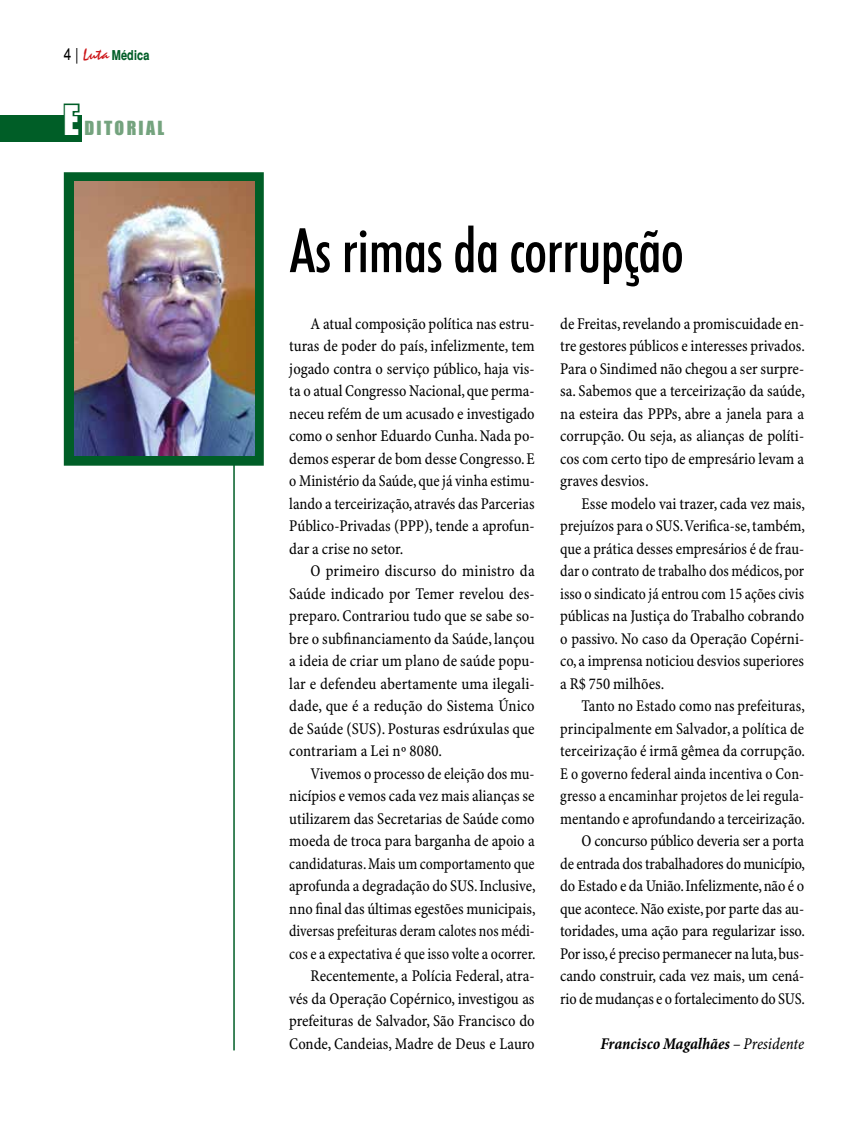
<style>
.page{position:relative;width:868px;height:1127px;background:#fff}
.page>*{position:absolute;margin:0;border:0;box-sizing:border-box;transform-origin:0 0}
.t1{font:500 condensed 61.5px "Futura BT";letter-spacing:-.01em;color:#000}
.t2{font:17.85px "Impact";letter-spacing:.13em;color:#74a37e}
.t3{font:16.5px/22.5px "Minion Pro Cn Capt";letter-spacing:-.005em;color:#000;text-align:justify;scale:.96 1}
.t4{font:16.5px/22.5px "Minion Pro Cn Capt";letter-spacing:-.005em;color:#000;text-align:right;scale:.93 1}
.t5{font:16.5px/22.5px "Minion Pro Cn Capt";letter-spacing:-.005em;color:#000;text-align:right;scale:.94 1}
.t6{font:16.5px "Minion Pro Bold Cn It Capt";letter-spacing:-.005em;color:#000;scale:.96 1}
.t7{font:700 13.5px "Switzerland Narrow";color:#005e27}
.s1{font-family:"Switzerland Narrow Plain";font-weight:400;font-size:16.5px;color:#000}
.s2{font-family:"Staccato 222 BT";font-weight:400;font-size:16.5px;color:#cd171a}
.s3{font-size:37.5px;color:#fff}
.s4{font-family:"Minion Pro Cn It Capt"}
</style>
<div class="page">
<hr style="left:233px;top:336px;width:2px;height:714px;background:#005e27">
<div style="left:0;top:115px;width:82px;height:27px;background:#005e27"></div>
<svg style="left:63px;top:103px;width:17px;height:12px"></svg>
<div style="left:64px;top:172px;width:200px;height:294px;background:#005e27;border:3px solid #005e27"></div>
<img style="left:74px;top:181px;width:180px;height:275px">
<p class="t7" style="left:64px;top:48px;width:87px"><span class="s1">4 |</span> <span class="s2">Luta</span> Médica</p>
<p class="t2" style="left:64px;top:114px;width:102px"><span class="s3">E</span> DITORIAL</p>
<h1 class="t1" style="left:289px;top:213px;width:396px">As rimas da corrupção</h1>
<p class="t3" style="left:289px;top:313px;width:257px;text-indent:21px">A atual composição política nas estru&shy;turas de poder do país, infelizmente, tem jogado contra o serviço público, haja vis&shy;ta o atual Congresso Nacional, que perma&shy;neceu refém de um acusado e investigado como o senhor Eduardo Cunha. Nada po&shy;demos esperar de bom desse Congresso. E o Ministério da Saúde, que já vinha estimu&shy;lando a terceirização, através das Parcerias Público-Privadas (PPP), tende a aprofun&shy;dar a crise no setor.</p>
<p class="t3" style="left:289px;top:561px;width:257px;text-indent:21px">O primeiro discurso do ministro da Saúde indicado por Temer revelou des&shy;preparo. Contrariou tudo que se sabe so&shy;bre o subfinanciamento da Saúde, lançou a ideia de criar um plano de saúde popu&shy;lar e defendeu abertamente uma ilegali&shy;dade, que é a redução do Sistema Único de Saúde (SUS). Posturas esdrúxulas que contrariam a Lei nº 8080.</p>
<p class="t5" style="left:289px;top:763px;width:263px">Vivemos o processo de eleição dos mu&shy;nicípios e vemos cada vez mais alianças se utilizarem das Secretarias de Saúde como moeda de troca para barganha de apoio a candidaturas. Mais um comportamento que aprofunda a degradação do SUS. Inclusive, nno final das últimas egestões municipais, diversas prefeituras deram calotes nos médi&shy;cos e a expectativa é que isso volte a ocorrer.<br>Recentemente, a Polícia Federal, atra&shy;vés da Operação Copérnico, investigou as prefeituras de Salvador, São Francisco do Conde, Candeias, Madre de Deus e Lauro</p>
<p class="t3" style="left:560px;top:313px;width:256px">de Freitas, revelando a promiscuidade en&shy;tre gestores públicos e interesses privados.<br>Para o Sindimed não chegou a ser surpre&shy;sa. Sabemos que a terceirização da saúde, na esteira das PPPs, abre a janela para a corrupção. Ou seja, as alianças de políti&shy;cos com certo tipo de empresário levam a graves desvios.</p>
<p class="t3" style="left:560px;top:493px;width:256px;text-indent:21px">Esse modelo vai trazer, cada vez mais, prejuízos para o SUS. Verifica-se, também, que a prática desses empresários é de frau&shy;dar o contrato de trabalho dos médicos, por isso o sindicato já entrou com 15 ações civis públicas na Justiça do Trabalho cobrando o passivo. No caso da Operação Copérni&shy;co, a imprensa noticiou desvios superiores a R$ 750 milhões.</p>
<p class="t4" style="left:560px;top:695px;width:265px">Tanto no Estado como nas prefeituras, principalmente em Salvador, a política de terceirização é irmã gêmea da corrupção.<br>E o governo federal ainda incentiva o Con&shy;gresso a encaminhar projetos de lei regula&shy;mentando e aprofundando a terceirização.<br>O concurso público deveria ser a porta<br>de entrada dos trabalhadores do município, do Estado e da União. Infelizmente, não é o que acontece. Não existe, por parte das au&shy;toridades, uma ação para regularizar isso.<br>Por isso, é preciso permanecer na luta, bus&shy;cando construir, cada vez mais, um cená&shy;rio de mudanças e o fortalecimento do SUS.</p>
<p class="t6" style="left:600px;top:1034px;width:214px">Francisco Magalhães <span class="s4">– Presidente</span></p>
</div>
